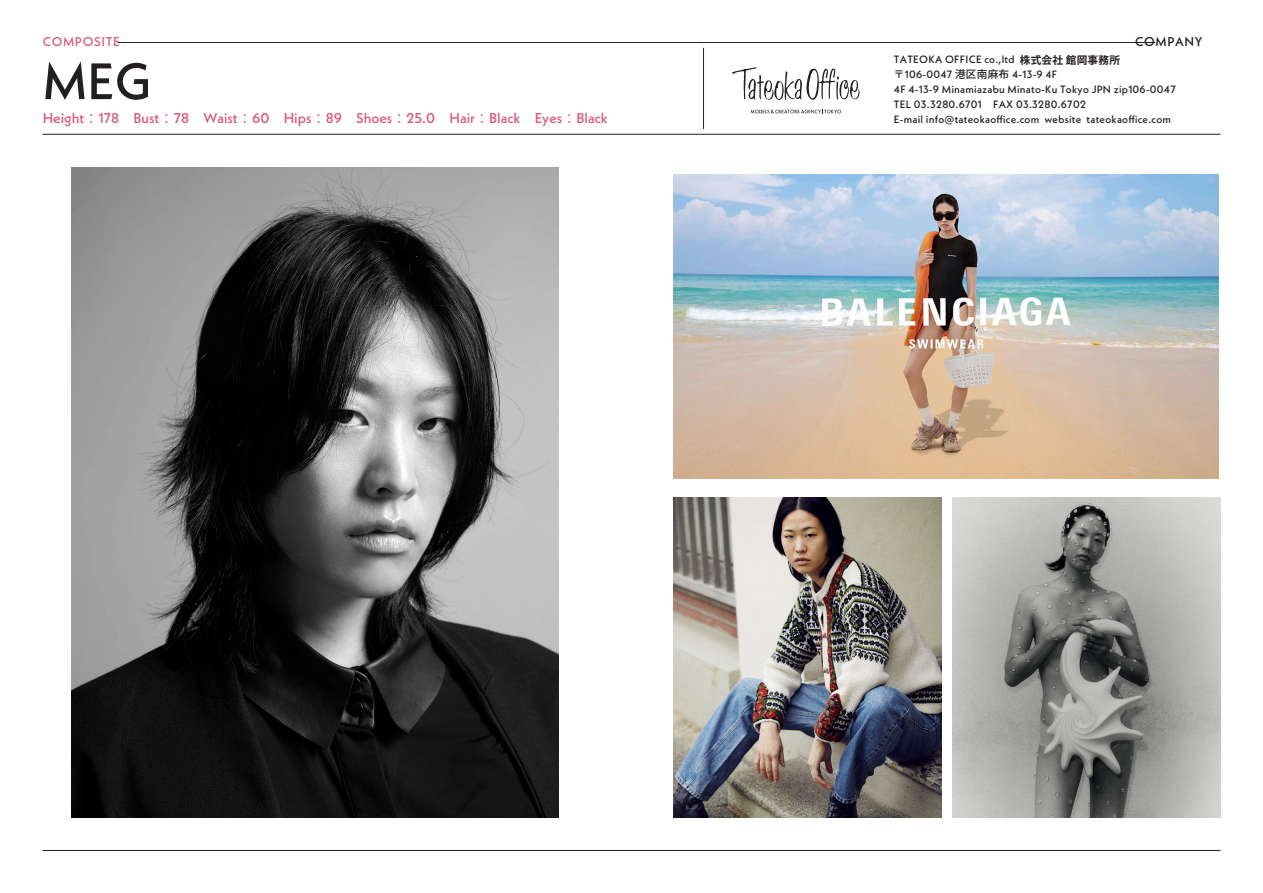
<style>
.page{position:relative;width:1263px;height:893px;background:#fff}
.page>*{position:absolute;margin:0;border:0;box-sizing:border-box;transform-origin:0 0}
.t1{font:500 51px "Neue Kabel";color:#231f20}
.t2{font:500 14.25px "Neue Kabel";color:#db5878}
.t3{font:500 12.75px "Neue Kabel";letter-spacing:.05em;color:#db5878}
.t4{font:500 12.75px "Neue Kabel";letter-spacing:.05em;color:#231f20}
.t5{font:500 10.65px/14.9px "Neue Kabel";letter-spacing:.025em;color:#231f20}
.s1{font-family:"Koz Go Pro";font-weight:700}
.s2{font-family:"Koz Go Pro"}
.s3{font-family:"Koz Go Pro";font-weight:400}
</style>
<div class="page">
<svg style="left:732px;top:67px;width:127px;height:33px"></svg>
<svg style="left:751px;top:109px;width:90px;height:5px"></svg>
<hr style="left:118px;top:42px;width:1037px;height:1px;background:#231f20">
<hr style="left:43px;top:134px;width:1177px;height:1px;background:#231f20">
<hr style="left:43px;top:850px;width:1177px;height:1px;background:#231f20">
<hr style="left:703px;top:48px;width:1px;height:81px;background:#231f20">
<img style="left:71px;top:167px;width:488px;height:651px">
<img style="left:674px;top:175px;width:544px;height:304px">
<img style="left:674px;top:498px;width:268px;height:320px">
<img style="left:952px;top:498px;width:268px;height:320px">
<p class="t3" style="left:43px;top:33px;width:79px">COMPOSITE</p>
<p class="t4" style="left:1135px;top:33px;width:69px">COMPANY</p>
<h1 class="t1" style="left:43px;top:49px;width:110px">MEG</h1>
<p class="t5" style="left:894px;top:52px;width:283px">TATEOKA OFFICE co.,ltd <span class="s1">株式会社館岡事務所</span><span class="s2">〒</span>106-0047 <span class="s2">港区南麻布</span> 4-13-9 4F<br>4F 4-13-9 Minamiazabu Minato-Ku Tokyo JPN zip106-0047<br>TEL 03.3280.6701 FAX 03.3280.6702<br>E-mail info@tateokaoffice.com website tateokaoffice.com</p>
<h2 class="t2" style="left:43px;top:109px;width:567px">Height<span class="s3">：</span>178 Bust<span class="s3">：</span>78 Waist<span class="s3">：</span>60 Hips<span class="s3">：</span>89 Shoes<span class="s3">：</span>25.0 Hair<span class="s3">：</span>Black Eyes<span class="s3">：</span>Black</h2>
</div>
